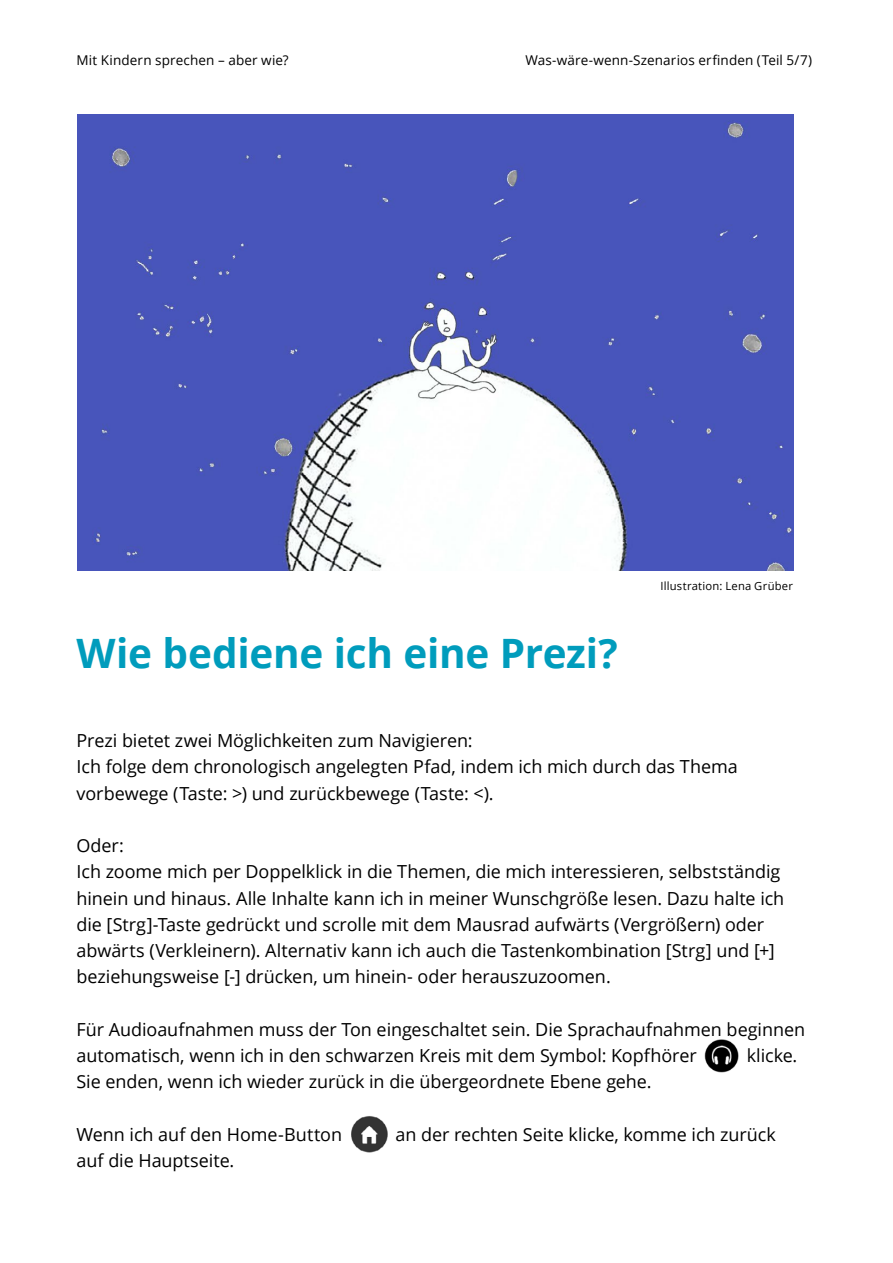
<style>
.page{position:relative;width:893px;height:1263px;background:#fff}
.page>*{position:absolute;margin:0;border:0;box-sizing:border-box;transform-origin:0 0}
.Überschrift_1{font:700 40.5px "Open Sans";letter-spacing:-.01em;color:#009cbc}
.Grund_Text{font:18px/26.2px "Open Sans";letter-spacing:-.005em;color:#000}
.t1{font:13.5px "Open Sans";letter-spacing:.01em;color:#000}
.t2{font:11.25px "Open Sans";letter-spacing:.02em;color:#000}
</style>
<div class="page">
<img style="left:704px;top:1039px;width:35px;height:34px">
<img style="left:351px;top:1116px;width:37px;height:37px">
<img style="left:77px;top:115px;width:716px;height:455px">
<p class="t1" style="left:77px;top:50px;width:214px">Mit Kindern sprechen – aber wie?</p>
<p class="t1" style="left:525px;top:50px;width:288px">Was-wäre-wenn-Szenarios erfinden (Teil 5/7)</p>
<h1 class="Überschrift_1" style="left:77px;top:625px;width:543px">Wie bediene ich eine Prezi?</h1>
<p class="t2" style="left:660px;top:578px;width:134px">Illustration: Lena Grüber</p>
<p class="Grund_Text" style="left:77px;top:727px;width:663px">Prezi bietet zwei Möglichkeiten zum Navigieren:<br>Ich folge dem chronologisch angelegten Pfad, indem ich mich durch das Thema vorbewege (Taste: &gt;) und zurückbewege (Taste: &lt;).</p>
<p class="Grund_Text" style="left:77px;top:832px;width:709px">Oder:<br>Ich zoome mich per Doppelklick in die Themen, die mich interessieren, selbstständig hinein und hinaus. Alle Inhalte kann ich in meiner Wunschgröße lesen. Dazu halte ich die [Strg]-Taste gedrückt und scrolle mit dem Mausrad aufwärts (Vergrößern) oder abwärts (Verkleinern). Alternativ kann ich auch die Tastenkombination [Strg] und [+] beziehungsweise [-] drücken, um hinein- oder herauszuzoomen.</p>
<p class="Grund_Text" style="left:77px;top:1016px;width:730px">Für Audioaufnahmen muss der Ton eingeschaltet sein. Die Sprachaufnahmen beginnen automatisch, wenn ich in den schwarzen Kreis mit dem Symbol: Kopfhörer</p>
<p class="Grund_Text" style="left:747px;top:1042px;width:52px">klicke.</p>
<p class="Grund_Text" style="left:77px;top:1068px;width:577px">Sie enden, wenn ich wieder zurück in die übergeordnete Ebene gehe.</p>
<p class="Grund_Text" style="left:77px;top:1121px;width:267px">Wenn ich auf den Home-Button</p>
<p class="Grund_Text" style="left:395px;top:1121px;width:382px">an der rechten Seite klicke, komme ich zurück</p>
<p class="Grund_Text" style="left:77px;top:1147px;width:159px">auf die Hauptseite.</p>
</div>
